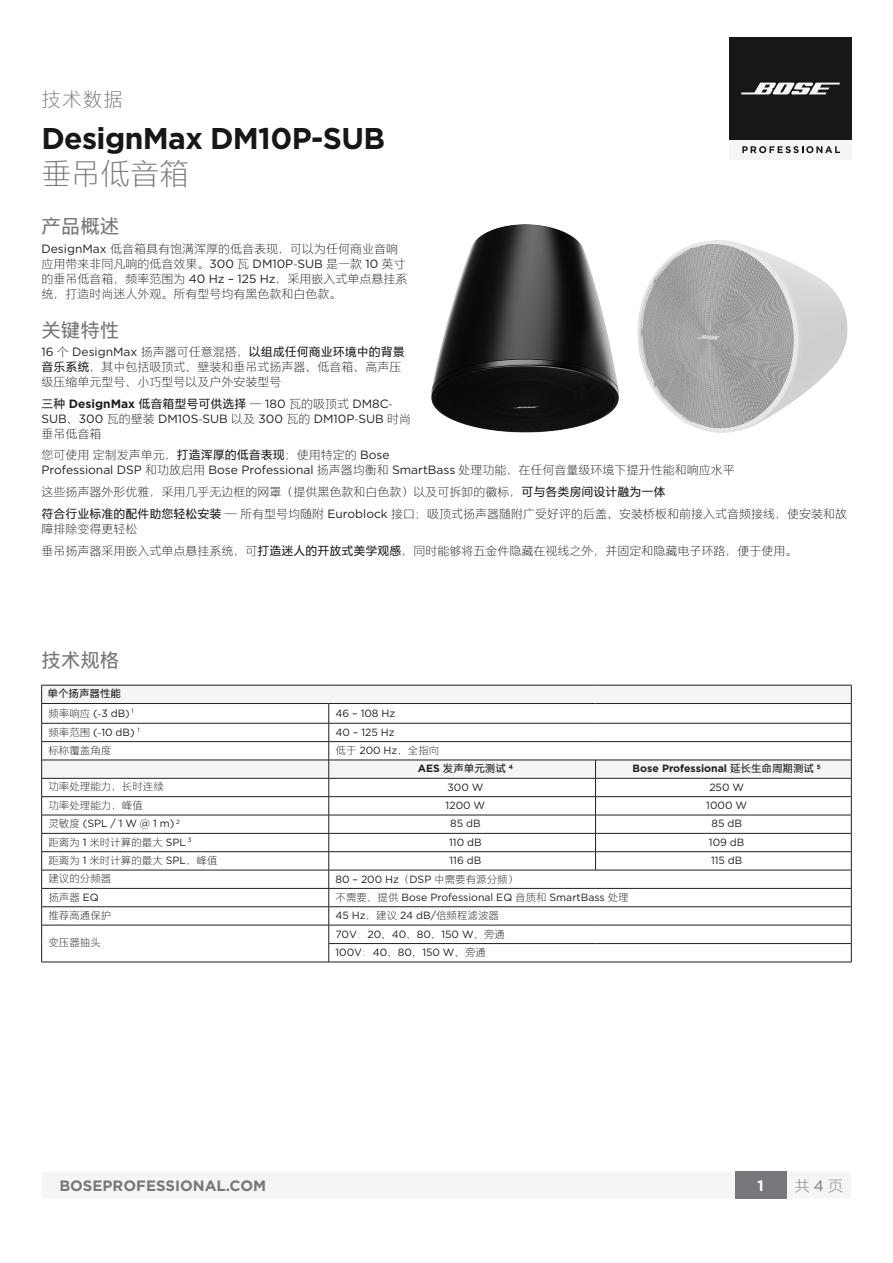
<style>
.page{position:relative;width:893px;height:1263px;background:#fff}
.page>*{position:absolute;margin:0;border:0;box-sizing:border-box;transform-origin:0 0}
.t1{font:700 30px "Gotham";letter-spacing:-.02em;color:#161718}
.t2{font:300 30px "M Ying Hei 18030 C2";letter-spacing:-.02em;color:#76787b}
.Text_Headers{font:700 19.5px "M Ying Hei 18030 C2";color:#777879}
.t3{font:300 19.5px "M Ying Hei 18030 C2";color:#76787b}
.t4{font:700 15px "Gotham";color:#76787b}
.t5{font:300 15px "M Ying Hei 18030 C2";color:#76787b}
.t6{font:700 15px "Gotham";color:#fff}
.Body{font:300 12px/15px "M Ying Hei 18030 C2";color:#231f20}
.Body-2{font:12px/15px "Gotham";color:#231f20}
.Text_Plain_Table_Cel{font:10.5px "Gotham";color:#231f20}
.Text_Table_Heading{font:300 10.5px "M Ying Hei 18030 C2";color:#231f20}
.Text_Table_Heading-2{font:10.5px "Gotham";color:#231f20}
.Text_Plain_Table_Cel-2{font:700 10.5px "Gotham";color:#231f20}
.Text_Plain_Table_Cel-3{font:300 10.5px "M Ying Hei 18030 C2";color:#231f20}
.Text_Plain_Table_Cel-4{font:700 10.5px "M Ying Hei 18030 C2";color:#231f20}
.Text_Table_Heading-3{font:700 10.5px "M Ying Hei 18030 C2";color:#231f20}
.s1{font-family:"Gotham";font-weight:400}
.s2{font-weight:700}
.s3{font-family:"M Ying Hei 18030 C2";font-weight:700}
.s4{font-family:"M Ying Hei 18030 C2";font-weight:300}
.s5{font-family:"Gotham"}
.s6{font-family:"M Ying Hei 18030 C2"}
</style>
<div class="page">
<div style="left:42px;top:1171px;width:809px;height:27px;background:#f4f5f4"></div>
<div style="left:735px;top:1171px;width:51px;height:27px;background:#76787b"></div>
<img style="left:431px;top:224px;width:417px;height:209px">
<div style="left:729px;top:37px;width:122px;height:123px;background:#161718"></div>
<div style="left:729px;top:140px;width:122px;height:20px;background:#f4f5f4"></div>
<svg style="left:742px;top:146px;width:98px;height:7px"></svg>
<svg style="left:741px;top:83px;width:99px;height:11px"></svg>
<svg style="left:41px;top:685px;width:811px;height:277px"></svg>
<hr style="left:595px;top:943px;width:256px;height:1px;background:#231f20">
<hr style="left:41px;top:962px;width:288px;height:1px;background:#231f20">
<hr style="left:329px;top:962px;width:266px;height:1px;background:#231f20">
<hr style="left:595px;top:962px;width:256px;height:1px;background:#231f20">
<h2 class="t3" style="left:41px;top:89px;width:83px">技术数据</h2>
<h1 class="t1" style="left:41px;top:119px;width:345px">DesignMax DM10P-SUB</h1>
<h1 class="t2" style="left:41px;top:158px;width:149px">垂吊低音箱</h1>
<p class="Text_Headers" style="left:41px;top:216px;width:80px">产品概述</p>
<p class="Body" style="left:41px;top:241px;width:368px"><span class="s1">DesignMax</span> 低音箱具有饱满浑厚的低音表现，可以为任何商业音响应用带来非同凡响的低音效果。<span class="s1">300</span> 瓦 <span class="s1">DM10P</span>-<span class="s1">SUB</span> 是一款 <span class="s1">10</span> 英寸的垂吊低音箱，频率范围为 <span class="s1">40 Hz – 125 Hz</span>，采用嵌入式单点悬挂系统，打造时尚迷人外观。所有型号均有黑色款和白色款。</p>
<p class="Text_Headers" style="left:41px;top:319px;width:80px">关键特性</p>
<p class="Body" style="left:41px;top:344px;width:365px"><span class="s1">16</span> 个 <span class="s1">DesignMax</span> 扬声器可任意混搭，<span class="s2">以组成任何商业环境中的背景音乐系统</span>，其中包括吸顶式、壁装和垂吊式扬声器、低音箱、高声压级压缩单元型号、小巧型号以及户外安装型号</p>
<p class="Body-2" style="left:41px;top:396px;width:371px"><span class="s3">三种</span> <span class="s2">DesignMax</span> <span class="s3">低音箱型号可供选择</span> <span class="s4">—</span> 180 <span class="s4">瓦的吸顶式</span> DM8C<span class="s4">-<br></span>SUB<span class="s4">、</span>300 <span class="s4">瓦的壁装</span> DM10S<span class="s4">-</span>SUB <span class="s4">以及</span> 300 <span class="s4">瓦的</span> DM10P<span class="s4">-</span>SUB <span class="s4">时尚垂吊低音箱</span></p>
<p class="Body" style="left:41px;top:448px;width:695px">您可使用 定制发声单元，<span class="s2">打造浑厚的低音表现</span>；使用特定的 <span class="s1">Bose<br>Professional DSP</span> 和功放启用 <span class="s1">Bose Professional</span> 扬声器均衡和 <span class="s1">SmartBass</span> 处理功能，在任何音量级环境下提升性能和响应水平</p>
<p class="Body" style="left:41px;top:484px;width:625px">这些扬声器外形优雅，采用几乎无边框的网罩（提供黑色款和白色款）以及可拆卸的徽标，<span class="s2">可与各类房间设计融为一体</span></p>
<p class="Body" style="left:41px;top:506px;width:807px"><span class="s2">符合行业标准的配件助您轻松安装</span> — 所有型号均随附 <span class="s1">Euroblock</span> 接口；吸顶式扬声器随附广受好评的后盖、安装桥板和前接入式音频接线，使安装和故障排除变得更轻松</p>
<p class="Body" style="left:41px;top:543px;width:758px">垂吊扬声器采用嵌入式单点悬挂系统，可<span class="s2">打造迷人的开放式美学观感</span>，同时能够将五金件隐藏在视线之外，并固定和隐藏电子环路，便于使用。</p>
<p class="Text_Headers" style="left:41px;top:649px;width:80px">技术规格</p>
<p class="Text_Table_Heading-3" style="left:48px;top:688px;width:75px">单个扬声器性能</p>
<p class="Text_Plain_Table_Cel-3" style="left:48px;top:708px;width:87px">频率响应 <span class="s1">(</span>-<span class="s1">3 dB)</span> <sup>1</sup></p>
<p class="Text_Plain_Table_Cel" style="left:335px;top:706px;width:61px">46 – 108 Hz</p>
<p class="Text_Table_Heading-2" style="left:48px;top:725px;width:93px"><span class="s4">频率范围</span> (<span class="s4">-</span>10 dB) <sup>1</sup></p>
<p class="Text_Plain_Table_Cel" style="left:335px;top:725px;width:61px">40 – 125 Hz</p>
<p class="Text_Table_Heading" style="left:48px;top:745px;width:65px">标称覆盖角度</p>
<p class="Text_Plain_Table_Cel-3" style="left:335px;top:745px;width:105px">低于 <span class="s1">200 Hz</span>，全指向</p>
<p class="Text_Plain_Table_Cel-4" style="left:418px;top:763px;width:97px"><span class="s5">AES</span> 发声单元测试 <sup>4</sup></p>
<p class="Text_Plain_Table_Cel-2" style="left:633px;top:762px;width:190px">Bose Professional <span class="s6">延长生命周期测试</span> <sup>5</sup></p>
<p class="Text_Table_Heading" style="left:48px;top:781px;width:117px">功率处理能力，长时连续</p>
<p class="Text_Plain_Table_Cel" style="left:447px;top:780px;width:37px">300 W</p>
<p class="Text_Plain_Table_Cel" style="left:709px;top:780px;width:36px">250 W</p>
<p class="Text_Table_Heading" style="left:48px;top:800px;width:96px">功率处理能力，峰值</p>
<p class="Text_Plain_Table_Cel" style="left:446px;top:799px;width:41px">1200 W</p>
<p class="Text_Plain_Table_Cel" style="left:706px;top:799px;width:42px">1000 W</p>
<p class="Text_Table_Heading-2" style="left:48px;top:817px;width:133px"><span class="s4">灵敏度</span> (SPL/1W@1m)<sup>2</sup></p>
<p class="Text_Plain_Table_Cel" style="left:450px;top:817px;width:32px">85 dB</p>
<p class="Text_Plain_Table_Cel" style="left:711px;top:817px;width:32px">85 dB</p>
<p class="Text_Table_Heading" style="left:48px;top:837px;width:145px">距离为 <span class="s1">1</span> 米时计算的最大 <span class="s1">SPL</span> <sup>3</sup></p>
<p class="Text_Plain_Table_Cel" style="left:449px;top:835px;width:34px">110 dB</p>
<p class="Text_Plain_Table_Cel" style="left:709px;top:835px;width:37px">109 dB</p>
<p class="Text_Table_Heading" style="left:48px;top:855px;width:171px">距离为 <span class="s1">1</span> 米时计算的最大 <span class="s1">SPL</span>，峰值</p>
<p class="Text_Plain_Table_Cel" style="left:450px;top:854px;width:33px">116 dB</p>
<p class="Text_Plain_Table_Cel" style="left:711px;top:854px;width:33px">115 dB</p>
<p class="Text_Table_Heading" style="left:48px;top:873px;width:64px">建议的分频器</p>
<p class="Text_Plain_Table_Cel" style="left:335px;top:872px;width:184px">80 – 200 Hz<span class="s4">（</span>DSP <span class="s4">中需要有源分频）</span></p>
<p class="Text_Table_Heading" style="left:48px;top:892px;width:52px">扬声器 <span class="s1">EQ</span></p>
<p class="Text_Plain_Table_Cel" style="left:335px;top:890px;width:295px"><span class="s4">不需要，提供</span> Bose Professional EQ <span class="s4">音质和</span> SmartBass <span class="s4">处理</span></p>
<p class="Text_Table_Heading" style="left:48px;top:910px;width:64px">推荐高通保护</p>
<p class="Text_Plain_Table_Cel" style="left:335px;top:909px;width:165px">45 Hz<span class="s4">，建议</span> 24 dB/<span class="s4">倍频程滤波器</span></p>
<p class="Text_Table_Heading" style="left:48px;top:937px;width:54px">变压器抽头</p>
<p class="Text_Plain_Table_Cel" style="left:335px;top:927px;width:171px">70V<span class="s4">：</span>20<span class="s4">、</span>40<span class="s4">、</span>80<span class="s4">、</span>150 W<span class="s4">、旁通</span></p>
<p class="Text_Plain_Table_Cel" style="left:335px;top:946px;width:152px">100V<span class="s4">：</span>40<span class="s4">、</span>80<span class="s4">、</span>150 W<span class="s4">、旁通</span></p>
<p class="t4" style="left:59px;top:1176px;width:208px">BOSEPROFESSIONAL.COM</p>
<p class="t6" style="left:757px;top:1176px;width:8px">1</p>
<p class="t5" style="left:795px;top:1178px;width:50px">共 <span class="s1">4</span> 页</p>
</div>
